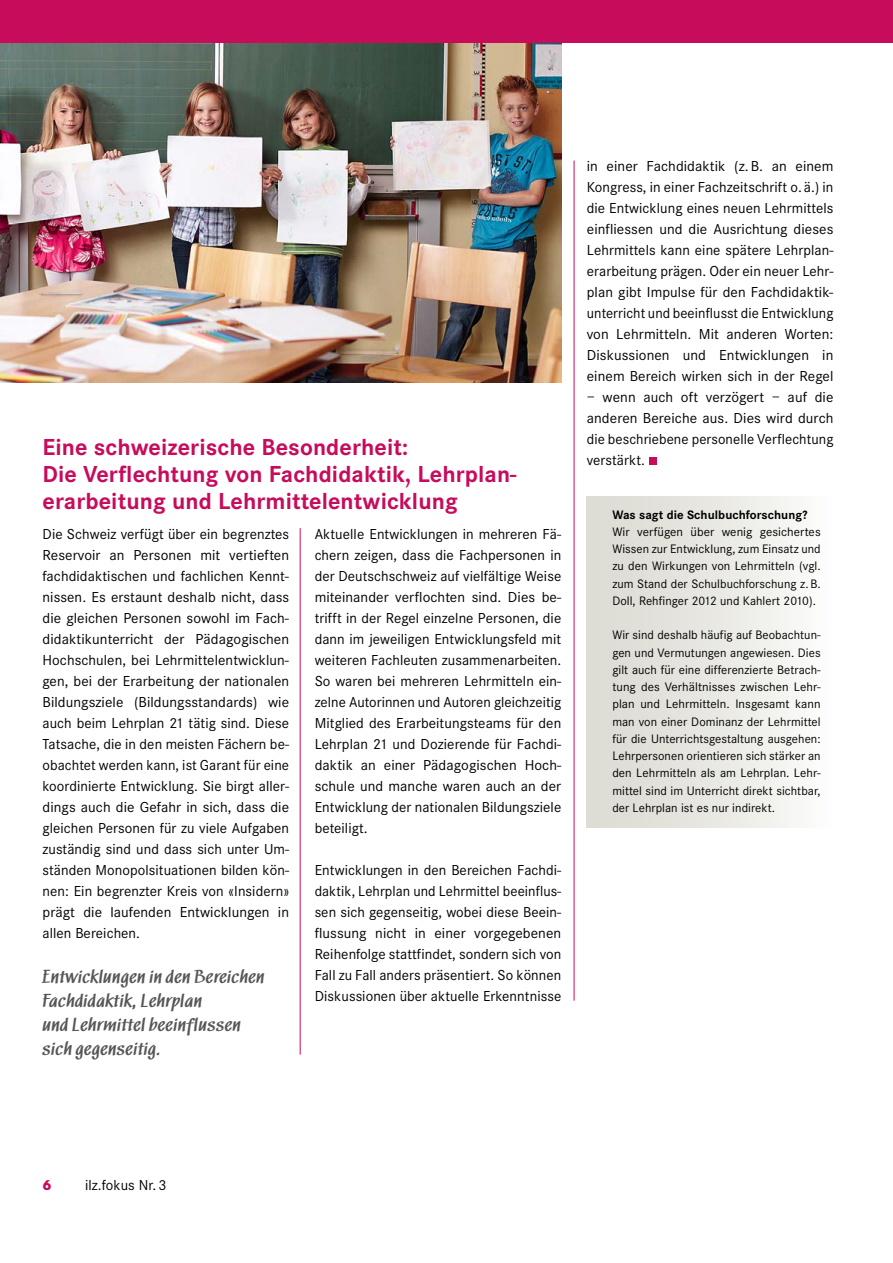
<style>
.page{position:relative;width:893px;height:1263px;background:#fff}
.page>*{position:absolute;margin:0;border:0;box-sizing:border-box;transform-origin:0 0}
.t1{font:700 24px/27px "Corporate S";letter-spacing:.005em;color:#c70c5b}
.t2{font:500 18px/24px "Black Mar DTCTCE";letter-spacing:.03em;color:#565655}
.t3{font:15px/21px "Corporate S";letter-spacing:.005em;color:#000;text-align:justify}
.t4{font:800 15px "Corporate S";color:#c70c5b}
.t5{font:12.75px/17.2px "Corporate S";letter-spacing:.005em;color:#000;text-align:justify}
.t6{font:700 12.75px "Corporate S";letter-spacing:.005em;color:#000}
</style>
<div class="page">
<img style="left:0;top:43px;width:561px;height:340px">
<div style="left:649px;top:458px;width:7px;height:7px;background:#c70c5b"></div>
<div style="left:587px;top:497px;width:246px;height:330px;background:linear-gradient(to right,#d9d8cf,#fbfbf9)"></div>
<div style="left:0;top:0;width:893px;height:43px;background:#c70c5b"></div>
<hr style="left:574px;top:161px;width:1px;height:840px;background:#c70c5b">
<hr style="left:300px;top:528px;width:1px;height:526px;background:#c70c5b">
<h1 class="t1" style="left:43px;top:434px;width:475px">Eine schweizerische Besonderheit:<br>Die Verflechtung von Fachdidaktik, Lehrplan&shy;erarbeitung und Lehrmittelentwicklung</h1>
<p class="t3" style="left:43px;top:523px;width:248px">Die Schweiz verfügt über ein begrenztes Reservoir an Personen mit vertieften fachdidaktischen und fachlichen Kennt&shy;nissen. Es erstaunt deshalb nicht, dass die gleichen Personen sowohl im Fach&shy;didaktikunterricht der Pädagogischen Hochschulen, bei Lehrmittelentwicklun&shy;gen, bei der Erarbeitung der nationalen Bildungsziele (Bildungsstandards) wie auch beim Lehrplan 21 tätig sind. Diese Tatsache, die in den meisten Fächern be&shy;obachtet werden kann, ist Garant für eine koordinierte Entwicklung. Sie birgt aller&shy;dings auch die Gefahr in sich, dass die gleichen Personen für zu viele Aufgaben zuständig sind und dass sich unter Um&shy;ständen Monopolsituationen bilden kön&shy;nen: Ein begrenzter Kreis von «Insidern» prägt die laufenden Entwicklungen in allen Bereichen.</p>
<p class="t2" style="left:43px;top:964px;width:223px">Entwicklungen in den Bereichen<br>Fachdidaktik, Lehrplan<br>und Lehrmittel beeinflussen sich gegenseitig.</p>
<p class="t3" style="left:315px;top:523px;width:248px">Aktuelle Entwicklungen in mehreren Fä&shy;chern zeigen, dass die Fachpersonen in der Deutschschweiz auf vielfältige Weise miteinander verflochten sind. Dies be&shy;trifft in der Regel einzelne Personen, die dann im jeweiligen Entwicklungsfeld mit weiteren Fachleuten zusammenarbeiten.<br>So waren bei mehreren Lehrmitteln ein&shy;zelne Autorinnen und Autoren gleichzeitig Mitglied des Erarbeitungsteams für den Lehrplan 21 und Dozierende für Fachdi&shy;daktik an einer Pädagogischen Hoch&shy;schule und manche waren auch an der Entwicklung der nationalen Bildungsziele beteiligt.</p>
<p class="t3" style="left:315px;top:859px;width:248px">Entwicklungen in den Bereichen Fachdi&shy;daktik, Lehrplan und Lehrmittel beeinflus&shy;sen sich gegenseitig, wobei diese Beein&shy;flussung nicht in einer vorgegebenen Reihenfolge stattfindet, sondern sich von Fall zu Fall anders präsentiert. So können Diskussionen über aktuelle Erkenntnisse</p>
<p class="t3" style="left:587px;top:156px;width:248px">in einer Fachdidaktik (z.B. an einem Kongress, in einer Fachzeitschrift o. ä.) in die Entwicklung eines neuen Lehrmittels einfliessen und die Ausrichtung dieses Lehrmittels kann eine spätere Lehrplan&shy;erarbeitung prägen. Oder ein neuer Lehr&shy;plan gibt Impulse für den Fachdidaktik&shy;unterricht und beeinflusst die Entwicklung von Lehrmitteln. Mit anderen Worten:<br>Diskussionen und Entwicklungen in einem Bereich wirken sich in der Regel</p>
<p class="t3" style="left:587px;top:387px;width:248px">– wenn auch oft verzögert – auf die anderen Bereiche aus. Dies wird durch die beschriebene personelle Verflechtung verstärkt.</p>
<p class="t6" style="left:612px;top:507px;width:197px">Was sagt die Schulbuchforschung?</p>
<p class="t5" style="left:612px;top:523px;width:210px">Wir verfügen über wenig gesichertes Wissen zur Entwicklung, zum Einsatz und zu den Wirkungen von Lehrmitteln (vgl. zum Stand der Schulbuchforschung z.B.<br>Doll, Rehfinger 2012 und Kahlert 2010).</p>
<p class="t5" style="left:612px;top:627px;width:210px">Wir sind deshalb häufig auf Beobachtun&shy;gen und Vermutungen angewiesen. Dies gilt auch für eine differenzierte Betrach&shy;tung des Verhältnisses zwischen Lehr&shy;plan und Lehrmitteln. Insgesamt kann man von einer Dominanz der Lehrmittel für die Unterrichtsgestaltung ausgehen:<br>Lehrpersonen orientieren sich stärker an den Lehrmitteln als am Lehrplan. Lehr&shy;mittel sind im Unterricht direkt sichtbar, der Lehrplan ist es nur indirekt.</p>
<p class="t4" style="left:43px;top:1175px;width:11px">6</p>
<p class="t3" style="left:85px;top:1174px;width:83px">ilz.fokus Nr. 3</p>
</div>
